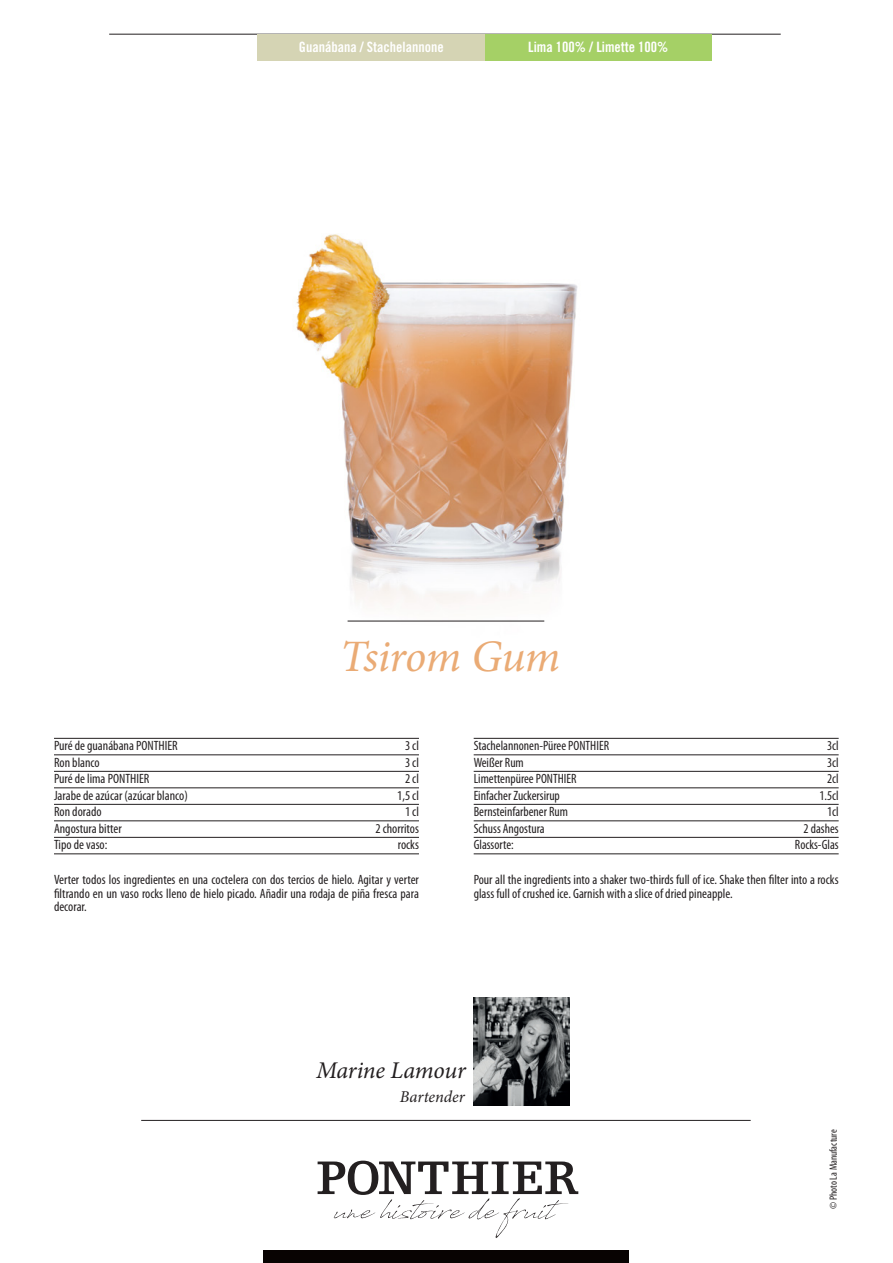
<style>
.page{position:relative;width:893px;height:1263px;background:#fff}
.page>*{position:absolute;margin:0;border:0;box-sizing:border-box;transform-origin:0 0}
.t1{font:italic 45px "Minion Pro";letter-spacing:-.015em;color:#eaab75}
.t2{font:italic 24px "Minion Pro";letter-spacing:-.01em;color:#231f20}
.t3{font:italic 16.5px "Minion Pro";color:#231f20}
.t4{font:14.25px "Trade Gothic Bold Cond Twenty";color:#fff}
.Style_de_paragraphe{font:condensed 13.5px/13.5px "Myriad Pro";color:#231f20;text-align:justify}
.t5{font:condensed 10.5px "Myriad Pro";color:#231f20}
</style>
<div class="page">
<img style="left:201px;top:33px;width:534px;height:772px">
<svg style="left:318px;top:1160px;width:260px;height:78px"></svg>
<img style="left:474px;top:997px;width:95px;height:109px">
<hr style="left:109px;top:34px;width:672px;height:1px;background:#231f20">
<hr style="left:141px;top:1120px;width:610px;height:1px;background:#231f20">
<hr style="left:348px;top:621px;width:196px;height:1px;background:#231f20">
<div style="left:264px;top:1250px;width:365px;height:13px;background:#080302"></div>
<div style="left:485px;top:34px;width:227px;height:27px;background:#a5d066"></div>
<div style="left:258px;top:34px;width:227px;height:27px;background:#d5d4b4"></div>
<hr style="left:54px;top:738px;width:365px;height:1px;background:#231f20">
<hr style="left:54px;top:754px;width:365px;height:1px;background:#231f20">
<hr style="left:54px;top:771px;width:365px;height:1px;background:#231f20">
<hr style="left:54px;top:787px;width:365px;height:1px;background:#231f20">
<hr style="left:54px;top:804px;width:365px;height:1px;background:#231f20">
<hr style="left:54px;top:820px;width:365px;height:1px;background:#231f20">
<hr style="left:54px;top:837px;width:365px;height:1px;background:#231f20">
<hr style="left:54px;top:853px;width:365px;height:1px;background:#231f20">
<hr style="left:474px;top:738px;width:365px;height:1px;background:#231f20">
<hr style="left:474px;top:754px;width:365px;height:1px;background:#231f20">
<hr style="left:474px;top:771px;width:365px;height:1px;background:#231f20">
<hr style="left:474px;top:787px;width:365px;height:1px;background:#231f20">
<hr style="left:474px;top:804px;width:365px;height:1px;background:#231f20">
<hr style="left:474px;top:820px;width:365px;height:1px;background:#231f20">
<hr style="left:474px;top:837px;width:365px;height:1px;background:#231f20">
<hr style="left:474px;top:853px;width:365px;height:1px;background:#231f20">
<p class="t4" style="left:299px;top:38px;width:146px">Guanábana / Stachelannone</p>
<p class="t4" style="left:528px;top:38px;width:142px">Lima 100% / Limette 100%</p>
<p class="t1" style="left:340px;top:626px;width:222px">Tsirom Gum</p>
<p class="Style_de_paragraphe" style="left:54px;top:739px;width:125px">Puré de guanábana PONTHIER</p>
<p class="Style_de_paragraphe" style="left:405px;top:739px;width:15px">3 cl</p>
<p class="Style_de_paragraphe" style="left:54px;top:755px;width:47px">Ron blanco</p>
<p class="Style_de_paragraphe" style="left:405px;top:755px;width:15px">3 cl</p>
<p class="Style_de_paragraphe" style="left:54px;top:772px;width:97px">Puré de lima PONTHIER</p>
<p class="Style_de_paragraphe" style="left:405px;top:772px;width:15px">2 cl</p>
<p class="Style_de_paragraphe" style="left:54px;top:788px;width:135px">Jarabe de azúcar (azúcar blanco)</p>
<p class="Style_de_paragraphe" style="left:397px;top:788px;width:23px">1,5 cl</p>
<p class="Style_de_paragraphe" style="left:54px;top:805px;width:49px">Ron dorado</p>
<p class="Style_de_paragraphe" style="left:405px;top:805px;width:15px">1 cl</p>
<p class="Style_de_paragraphe" style="left:54px;top:821px;width:69px">Angostura bitter</p>
<p class="Style_de_paragraphe" style="left:375px;top:821px;width:45px">2 chorritos</p>
<p class="Style_de_paragraphe" style="left:54px;top:838px;width:55px">Tipo de vaso:</p>
<p class="Style_de_paragraphe" style="left:398px;top:838px;width:23px">rocks</p>
<p class="Style_de_paragraphe" style="left:474px;top:739px;width:137px">Stachelannonen-Püree PONTHIER</p>
<p class="Style_de_paragraphe" style="left:827px;top:739px;width:13px">3cl</p>
<p class="Style_de_paragraphe" style="left:474px;top:755px;width:52px">Weißer Rum</p>
<p class="Style_de_paragraphe" style="left:827px;top:755px;width:13px">3cl</p>
<p class="Style_de_paragraphe" style="left:474px;top:772px;width:104px">Limettenpüree PONTHIER</p>
<p class="Style_de_paragraphe" style="left:827px;top:772px;width:13px">2cl</p>
<p class="Style_de_paragraphe" style="left:474px;top:788px;width:88px">Einfacher Zuckersirup</p>
<p class="Style_de_paragraphe" style="left:819px;top:788px;width:21px">1.5cl</p>
<p class="Style_de_paragraphe" style="left:474px;top:805px;width:96px">Bernsteinfarbener Rum</p>
<p class="Style_de_paragraphe" style="left:827px;top:805px;width:13px">1cl</p>
<p class="Style_de_paragraphe" style="left:474px;top:821px;width:73px">Schuss Angostura</p>
<p class="Style_de_paragraphe" style="left:804px;top:821px;width:37px">2 dashes</p>
<p class="Style_de_paragraphe" style="left:474px;top:838px;width:42px">Glassorte:</p>
<p class="Style_de_paragraphe" style="left:795px;top:838px;width:45px">Rocks-Glas</p>
<p class="Style_de_paragraphe" style="left:54px;top:873px;width:366px">Verter todos los ingredientes en una coctelera con dos tercios de hielo. Agitar y verter filtrando en un vaso rocks lleno de hielo picado. Añadir una rodaja de piña fresca para decorar.</p>
<p class="Style_de_paragraphe" style="left:474px;top:873px;width:366px">Pour all the ingredients into a shaker two-thirds full of ice. Shake then filter into a rocks glass full of crushed ice. Garnish with a slice of dried pineapple.</p>
<p class="t2" style="left:316px;top:1054px;width:151px">Marine Lamour</p>
<p class="t3" style="left:400px;top:1085px;width:66px">Bartender</p>
<p class="t5" style="left:827px;top:1209px;width:81px;rotate:-90deg">© Photo La Manufacture</p>
</div>
